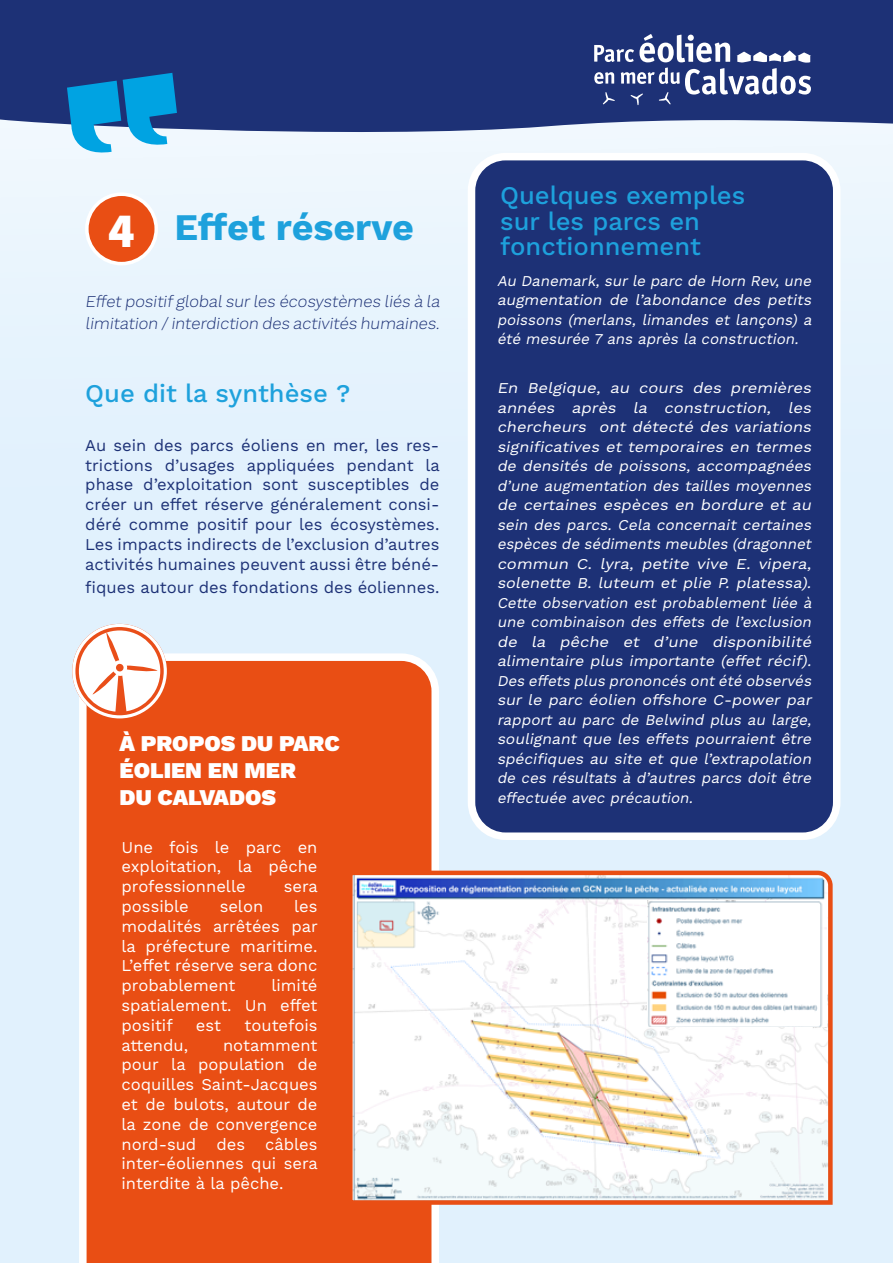
<style>
.page{position:relative;width:893px;height:1263px;background:#e1f1fd}
.page>*{position:absolute;margin:0;border:0;box-sizing:border-box;transform-origin:0 0}
.t1{font:49.35px "Source Sans Variable";color:#fff}
.t2{font:700 37.5px "Work Sans";letter-spacing:-.005em;color:#1ea1dc}
.t3{font:500 25.5px/25.5px "Work Sans";color:#1ea1dc}
.t4{font:900 22.5px/27px "Work Sans";color:#fff}
.t5{font:16.5px/19.8px "Work Sans";color:#fff;text-align:justify}
.t6{font:16.5px/19.8px "Work Sans";color:#1d3176;text-align:justify}
.t7{font:300 16.5px/22.5px "Work Sans";color:#1d3176}
.t8{font:italic 15px/19.5px "Work Sans";color:#fff;text-align:justify;scale:1.1 1}
.t9{font:italic 15px/19.5px "Work Sans";color:#fff;text-align:justify}
</style>
<div class="page">
<svg style="left:0;top:0;width:893px;height:141px;background:#354785"></svg>
<div style="left:471px;top:157px;width:366px;height:679px;background:#1d3176;border-radius:34px"></div>
<div style="left:468px;top:153px;width:372px;height:687px;border:8px solid #fff;border-radius:34px"></div>
<svg style="left:594px;top:34px;width:217px;height:71px;background:#546397"></svg>
<div style="left:87px;top:194px;width:69px;height:70px;background:#e94e14;border-radius:50%"></div>
<div style="left:85px;top:192px;width:73px;height:73px;border:4px solid #fff;border-radius:50%"></div>
<svg style="left:79px;top:653px;width:360px;height:610px;background:#ea5720"></svg>
<svg style="left:72px;top:624px;width:95px;height:94px"></svg>
<div style="left:72px;top:624px;width:95px;height:94px;border:3px solid #fff;border-radius:50%"></div>
<div style="left:79px;top:630px;width:81px;height:82px;background:#fff;border-radius:50%"></div>
<svg style="left:93px;top:632px;width:65px;height:80px"></svg>
<svg style="left:346px;top:868px;width:487px;height:339px;background:#ebe5e4"></svg>
<img style="left:648px;top:900px;width:178px;height:127px">
<svg style="left:64px;top:73px;width:116px;height:84px"></svg>
<h1 class="t1" style="left:108px;top:201px;width:28px">4</h1>
<h2 class="t2" style="left:174px;top:206px;width:241px">Effet réserve</h2>
<p class="t7" style="left:85px;top:291px;width:359px">Effet positifglobalsurles écosystèmes liés à la limitation / interdiction des activités humaines.</p>
<h3 class="t3" style="left:85px;top:382px;width:267px">Que dit la synthèse ?</h3>
<p class="t6" style="left:85px;top:436px;width:356px">Au sein des parcs éoliens en mer, les res&shy;trictions d’usages appliquées pendant la phase d’exploitation sont susceptibles de créer un effet réserve généralement consi&shy;déré comme positif pour les écosystèmes.<br>Les impacts indirects de l’exclusion d’autres activités humaines peuvent aussi être béné-</p>
<p class="t6" style="left:85px;top:578px;width:356px">fiques autour des fondations des éoliennes.</p>
<h3 class="t4" style="left:120px;top:731px;width:221px">À PROPOS DU PARC<br>ÉOLIEN EN MER<br>DU CALVADOS</h3>
<p class="t5" style="left:122px;top:838px;width:197px">Une fois le parc en exploitation, la pêche professionnelle</p>
<p class="t5" style="left:284px;top:877px;width:36px">sera</p>
<p class="t5" style="left:122px;top:897px;width:198px;text-indent:173px">les modalités arrêtées par la préfecture maritime.<br>L’effet réserve sera donc probablement</p>
<p class="t5" style="left:122px;top:897px;width:69px">possible</p>
<p class="t5" style="left:220px;top:897px;width:45px">selon</p>
<p class="t5" style="left:122px;top:976px;width:197px;text-indent:150px">limité spatialement. Un effet positif</p>
<p class="t5" style="left:196px;top:1016px;width:27px">est</p>
<p class="t5" style="left:245px;top:1016px;width:74px">toutefois</p>
<p class="t5" style="left:122px;top:1036px;width:68px">attendu,</p>
<p class="t5" style="left:122px;top:1036px;width:198px;text-indent:102px">notamment pour la population de coquilles Saint-Jacques et de bulots, autour de la zone de convergence nord-sud des câbles inter-éoliennes qui sera interdite à la pêche.</p>
<h3 class="t3" style="left:500px;top:184px;width:247px">Quelques exemples sur les parcs en fonctionnement</h3>
<p class="t9" style="left:497px;top:272px;width:319px">Au Danemark, sur le parc de Horn Rev, une augmentation de l’abondance des petits poissons (merlans, limandes et lançons) a été mesurée 7 ans après la construction.</p>
<p class="t8" style="left:497px;top:379px;width:291px">En Belgique, au cours des premières années après la construction, les chercheurs ont détecté des variations significatives et temporaires en termes de densités de poissons, accompagnées d’une augmentation des tailles moyennes de certaines espèces en bordure et au sein des parcs. Cela concernait certaines espèces de sédiments meubles (dragonnet commun C. lyra, petite vive E. vipera, solenette B. luteum et plie P. platessa).<br>Cette observation est probablement liée à une combinaison des effets de l’exclusion de la pêche et d’une disponibilité alimentaire plus importante (effet récif).<br>Des effets plus prononcés ont été observés sur le parc éolien offshore C-power par rapport au parc de Belwind plus au large, soulignant que les effets pourraient être spécifiques au site et que l’extrapolation de ces résultats à d’autres parcs doit être effectuée avec précaution.</p>
</div>
